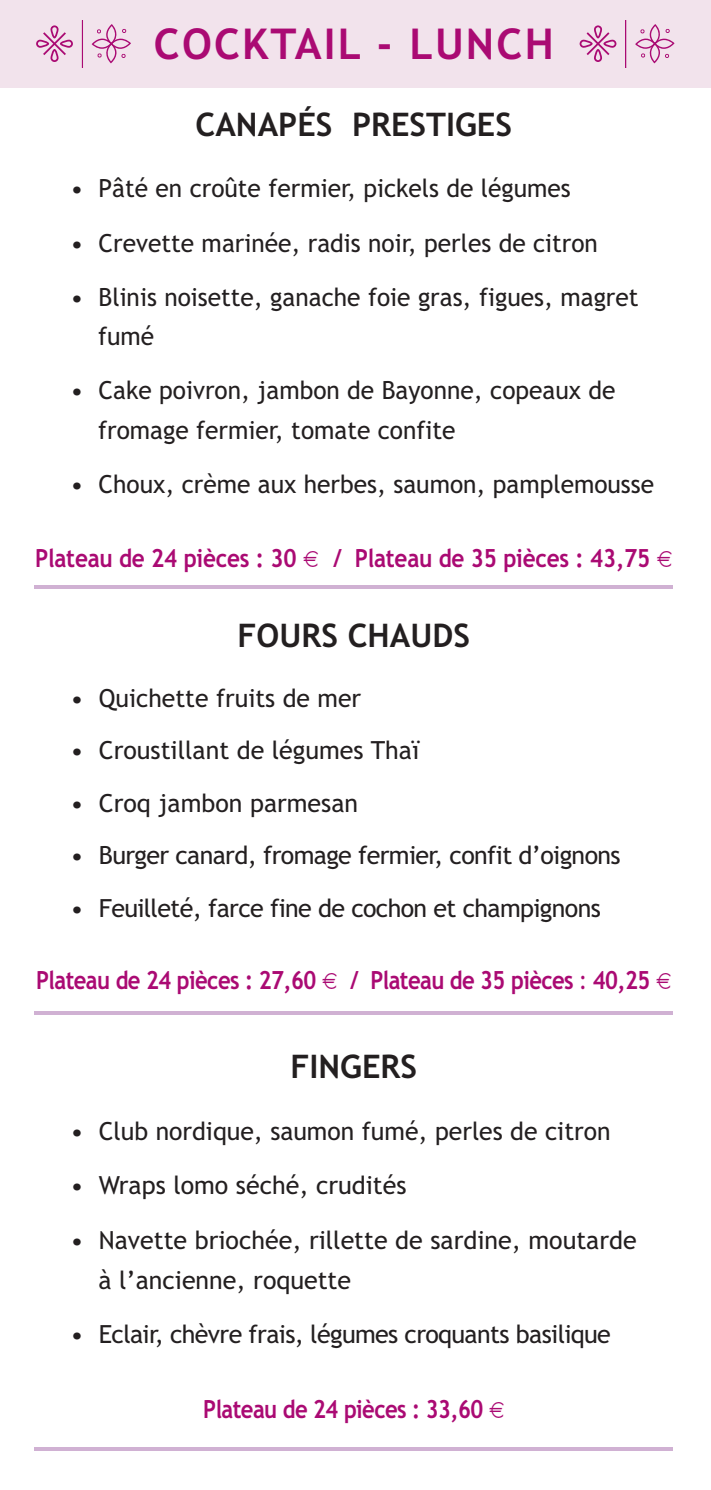
<style>
.page{position:relative;width:711px;height:1490px;background:#fff}
.page>*{position:absolute;margin:0;border:0;box-sizing:border-box;transform-origin:0 0}
.t1{font:700 42.5px "Trebuchet MS";letter-spacing:.05em;color:#aa0a73}
.t2{font:700 32.5px "Trebuchet MS";color:#231f20}
.t3{font:25px/39.8px "Trebuchet MS";color:#231f20;scale:1.04 1}
.t4{font:25px/40.2px "Trebuchet MS";color:#231f20;scale:1.05 1}
.t5{font:25px "Trebuchet MS";letter-spacing:-.025em;color:#231f20;scale:1.05 1}
.t6{font:700 25px "Trebuchet MS";letter-spacing:-.025em;color:#aa0a73;scale:.88 1}
.t7{font:700 25px "Trebuchet MS";letter-spacing:-.025em;color:#aa0a73;scale:.9 1}
.s1{font-family:"Euro";font-weight:400;font-size:20px}
.s2{font-weight:400}
</style>
<div class="page">
<div style="left:0;top:0;width:710px;height:88px;background:#f2e3ec"></div>
<hr style="left:35px;top:1011px;width:637px;height:4px;background:#d0b1d3">
<hr style="left:35px;top:1447px;width:637px;height:3px;background:#d0b1d3">
<svg style="left:36px;top:25px;width:37px;height:37px"></svg>
<svg style="left:92px;top:24px;width:39px;height:39px"></svg>
<hr style="left:82px;top:20px;width:1px;height:48px;background:#aa0a73">
<svg style="left:579px;top:25px;width:37px;height:37px"></svg>
<svg style="left:635px;top:24px;width:39px;height:39px"></svg>
<hr style="left:625px;top:20px;width:1px;height:48px;background:#aa0a73">
<hr style="left:35px;top:585px;width:637px;height:4px;background:#d0b1d3">
<h1 class="t1" style="left:154px;top:27px;width:401px">COCKTAIL - LUNCH</h1>
<h2 class="t2" style="left:195px;top:112px;width:318px">CANAPÉS PRESTIGES</h2>
<p class="t3" style="left:70px;top:171px;width:483px">• Pâté en croûte fermier, pickels de légumes</p>
<p class="t3" style="left:70px;top:225px;width:509px">• Crevette marinée, radis noir, perles de citron</p>
<p class="t3" style="left:98px;top:279px;width:521px;text-indent:-28px">• Blinis noisette, ganache foie gras, figues, magret fumé</p>
<p class="t3" style="left:98px;top:373px;width:499px;text-indent:-28px">• Cake poivron, jambon de Bayonne, copeaux de fromage fermier, tomate confite</p>
<p class="t3" style="left:70px;top:467px;width:563px">• Choux, crème aux herbes, saumon, pamplemousse</p>
<p class="t7" style="left:35px;top:548px;width:709px">Plateau de 24 pièces : 30 <span class="s1">E</span> / Plateau de 35 pièces : 43,75 <span class="s1">E</span></p>
<h2 class="t2" style="left:237px;top:623px;width:234px">FOURS CHAUDS</h2>
<p class="t4" style="left:70px;top:680px;width:278px">• Quichette fruits de mer</p>
<p class="t4" style="left:70px;top:732px;width:334px">• Croustillant de légumes Thaï</p>
<p class="t4" style="left:70px;top:785px;width:276px">• Croq jambon parmesan</p>
<p class="t5" style="left:70px;top:846px;width:525px">• Burger canard, fromage fermier, confit d’oignons</p>
<p class="t5" style="left:70px;top:898px;width:507px">• Feuilleté, farce fine de cochon et champignons</p>
<p class="t6" style="left:36px;top:970px;width:723px">Plateau de 24 pièces : 27,60 <span class="s1">E</span> / Plateau de 35 pièces <span class="s2">:</span> 40,25 <span class="s1">E</span></p>
<h2 class="t2" style="left:290px;top:1054px;width:128px">FINGERS</h2>
<p class="t4" style="left:70px;top:1113px;width:516px">• Club nordique, saumon fumé, perles de citron</p>
<p class="t4" style="left:70px;top:1167px;width:322px">• Wraps lomo séché, crudités</p>
<p class="t4" style="left:98px;top:1222px;width:514px;text-indent:-28px">• Navette briochée, rillette de sardine, moutarde à l’ancienne, roquette</p>
<p class="t5" style="left:70px;top:1325px;width:516px">• Eclair, chèvre frais, légumes croquants basilique</p>
<p class="t6" style="left:203px;top:1399px;width:343px">Plateau de 24 pièces : 33,60 <span class="s1">E</span></p>
</div>
